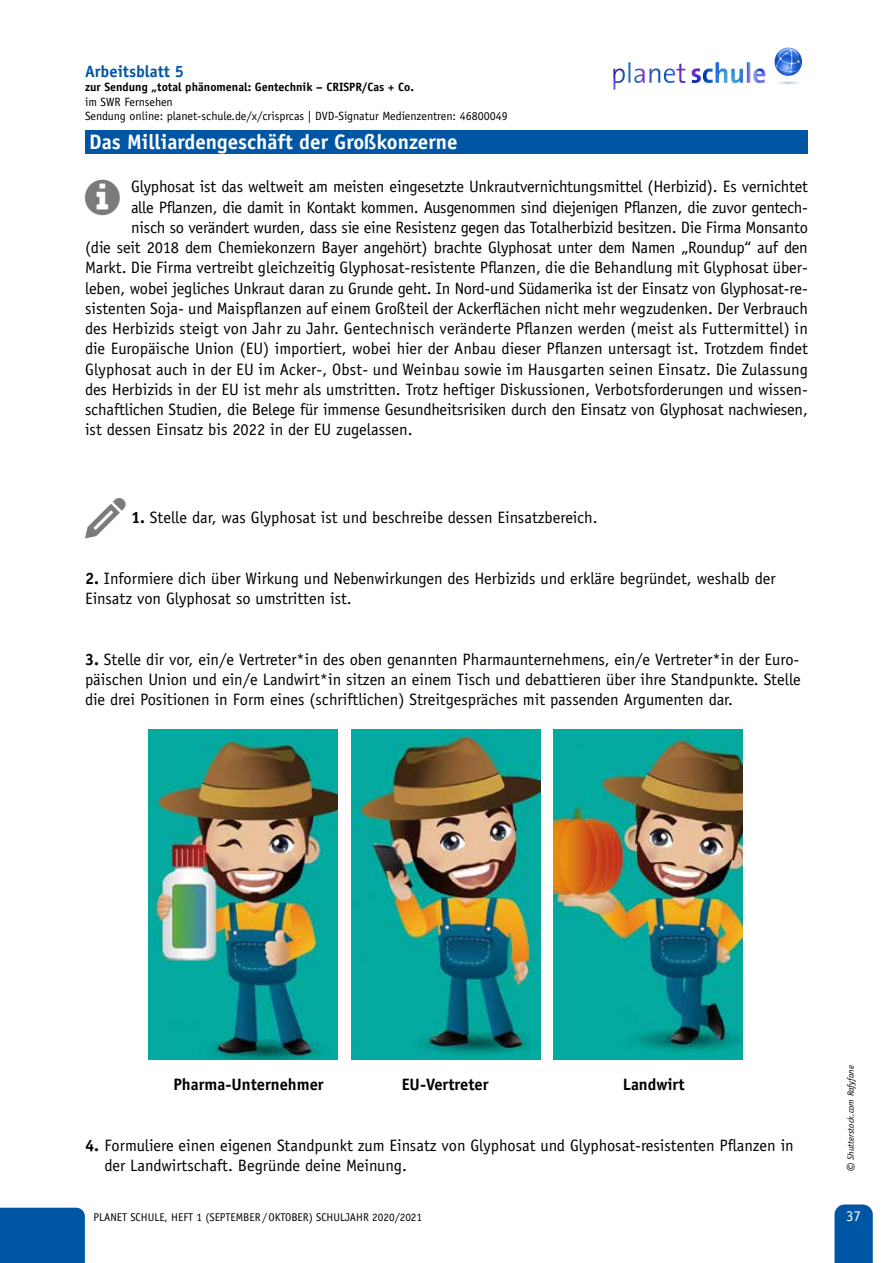
<style>
.page{position:relative;width:893px;height:1263px;background:#fff}
.page>*{position:absolute;margin:0;border:0;box-sizing:border-box;transform-origin:0 0}
.t1{font:700 21px "Officina Sans Std";color:#fff}
.t2{font:16.5px/20.2px "Officina Sans Std";letter-spacing:-.01em;color:#000}
.t3{font:16.5px "Officina Sans Std";letter-spacing:.01em;color:#000}
.t4{font:700 16.5px "Officina Sans Std";color:#000}
.t5{font:700 16.5px "Officina Sans Std";color:#0056a4}
.t6{font:15px "Officina Sans Std";color:#fff}
.t7{font:12px/14.4px "Officina Sans Std";color:#000}
.t8{font:700 12px "Officina Sans Std";color:#000}
.t9{font:11.25px "Officina Sans Std";color:#000}
.t10{font:italic 9px "Officina Sans Std";color:#000}
.s1{font-weight:700}
.s2{font-size:16.5px}
</style>
<div class="page">
<svg style="left:834px;top:1204px;width:39px;height:59px;background:#0b5da8"></svg>
<div style="left:0;top:1208px;width:85px;height:55px;background:#0056a4"></div>
<div style="left:85px;top:130px;width:723px;height:23px;background:#0056a4"></div>
<img style="left:148px;top:729px;width:190px;height:330px">
<img style="left:351px;top:729px;width:189px;height:330px">
<img style="left:554px;top:729px;width:188px;height:330px">
<img style="left:613px;top:47px;width:190px;height:43px">
<p class="t5" style="left:85px;top:61px;width:100px">Arbeitsblatt 5</p>
<p class="t8" style="left:85px;top:80px;width:330px">zur Sendung „total phänomenal: Gentechnik – CRISPR/Cas + Co.</p>
<p class="t7" style="left:85px;top:94px;width:424px">im SWR Fernsehen<br>Sendung online: planet-schule.de/x/crisprcas | DVD-Signatur Medienzentren: 46800049</p>
<p class="t1" style="left:89px;top:129px;width:370px">Das Milliardengeschäft der Großkonzerne</p>
<p class="t2" style="left:131px;top:177px;width:678px">Glyphosat ist das weltweit am meisten eingesetzte Unkrautvernichtungsmittel (Herbizid). Es vernichtet</p>
<p class="t2" style="left:131px;top:197px;width:678px">alle Pflanzen, die damit in Kontakt kommen. Ausgenommen sind diejenigen Pflanzen, die zuvor gentech-</p>
<p class="t2" style="left:131px;top:217px;width:678px">nisch so verändert wurden, dass sie eine Resistenz gegen das Totalherbizid besitzen. Die Firma Monsanto</p>
<p class="t2" style="left:85px;top:237px;width:724px">(die seit 2018 dem Chemiekonzern Bayer angehört) brachte Glyphosat unter dem Namen „Roundup“ auf den</p>
<p class="t2" style="left:85px;top:258px;width:724px">Markt. Die Firma vertreibt gleichzeitig Glyphosat-resistente Pflanzen, die die Behandlung mit Glyphosat über-</p>
<p class="t2" style="left:85px;top:278px;width:724px">leben, wobei jegliches Unkraut daran zu Grunde geht. In Nord-und Südamerika ist der Einsatz von Glyphosat-re-</p>
<p class="t2" style="left:85px;top:298px;width:724px">sistenten Soja- und Maispflanzen auf einem Großteil der Ackerflächen nicht mehr wegzudenken. Der Verbrauch</p>
<p class="t3" style="left:85px;top:319px;width:724px">des Herbizids steigt von Jahr zu Jahr. Gentechnisch veränderte Pflanzen werden (meist als Futtermittel) in</p>
<p class="t2" style="left:85px;top:339px;width:724px">die Europäische Union (EU) importiert, wobei hier der Anbau dieser Pflanzen untersagt ist. Trotzdem findet</p>
<p class="t3" style="left:85px;top:359px;width:724px">Glyphosat auch in der EU im Acker-, Obst- und Weinbau sowie im Hausgarten seinen Einsatz. Die Zulassung</p>
<p class="t2" style="left:85px;top:379px;width:724px">des Herbizids in der EU ist mehr als umstritten. Trotz heftiger Diskussionen, Verbotsforderungen und wissen-</p>
<p class="t2" style="left:85px;top:399px;width:724px">schaftlichen Studien, die Belege für immense Gesundheitsrisiken durch den Einsatz von Glyphosat nachwiesen,</p>
<p class="t2" style="left:85px;top:420px;width:329px">ist dessen Einsatz bis 2022 in der EU zugelassen.</p>
<p class="t2" style="left:131px;top:507px;width:468px"><span class="s1">1.</span> Stelle dar, was Glyphosat ist und beschreibe dessen Einsatzbereich.</p>
<p class="t2" style="left:85px;top:568px;width:692px"><span class="s1">2.</span> Informiere dich über Wirkung und Nebenwirkungen des Herbizids und erkläre begründet, weshalb der<br>Einsatz von Glyphosat so umstritten ist.</p>
<p class="t2" style="left:85px;top:649px;width:717px;text-align:justify"><span class="s1">3.</span> Stelle dir vor, ein/e Vertreter*in des oben genannten Pharmaunternehmens, ein/e Vertreter*in der Euro&shy;päischen Union und ein/e Landwirt*in sitzen an einem Tisch und debattieren über ihre Standpunkte. Stelle die drei Positionen in Form eines (schriftlichen) Streitgespräches mit passenden Argumenten dar.</p>
<p class="t4" style="left:173px;top:1074px;width:152px">Pharma-Unternehmer</p>
<p class="t4" style="left:402px;top:1074px;width:88px">EU-Vertreter</p>
<p class="t4" style="left:623px;top:1074px;width:63px">Landwirt</p>
<p class="t2" style="left:105px;top:1135px;width:691px;text-indent:-20px"><span class="s1">4.</span> Formuliere einen eigenen Standpunkt zum Einsatz von Glyphosat und Glyphosat-resistenten Pflanzen in der Landwirtschaft. Begründe deine Meinung.</p>
<p class="t9" style="left:94px;top:1211px;width:330px">PLANET SCHULE, HEFT 1 (SEPTEMBER/OKTOBER) SCHULJAHR 2020/2021</p>
<p class="t10" style="left:846px;top:1172px;width:108px;rotate:-90deg"><span class="s2">©</span> Shutterstock.com Rafyfane</p>
<p class="t6" style="left:846px;top:1207px;width:16px">37</p>
</div>
